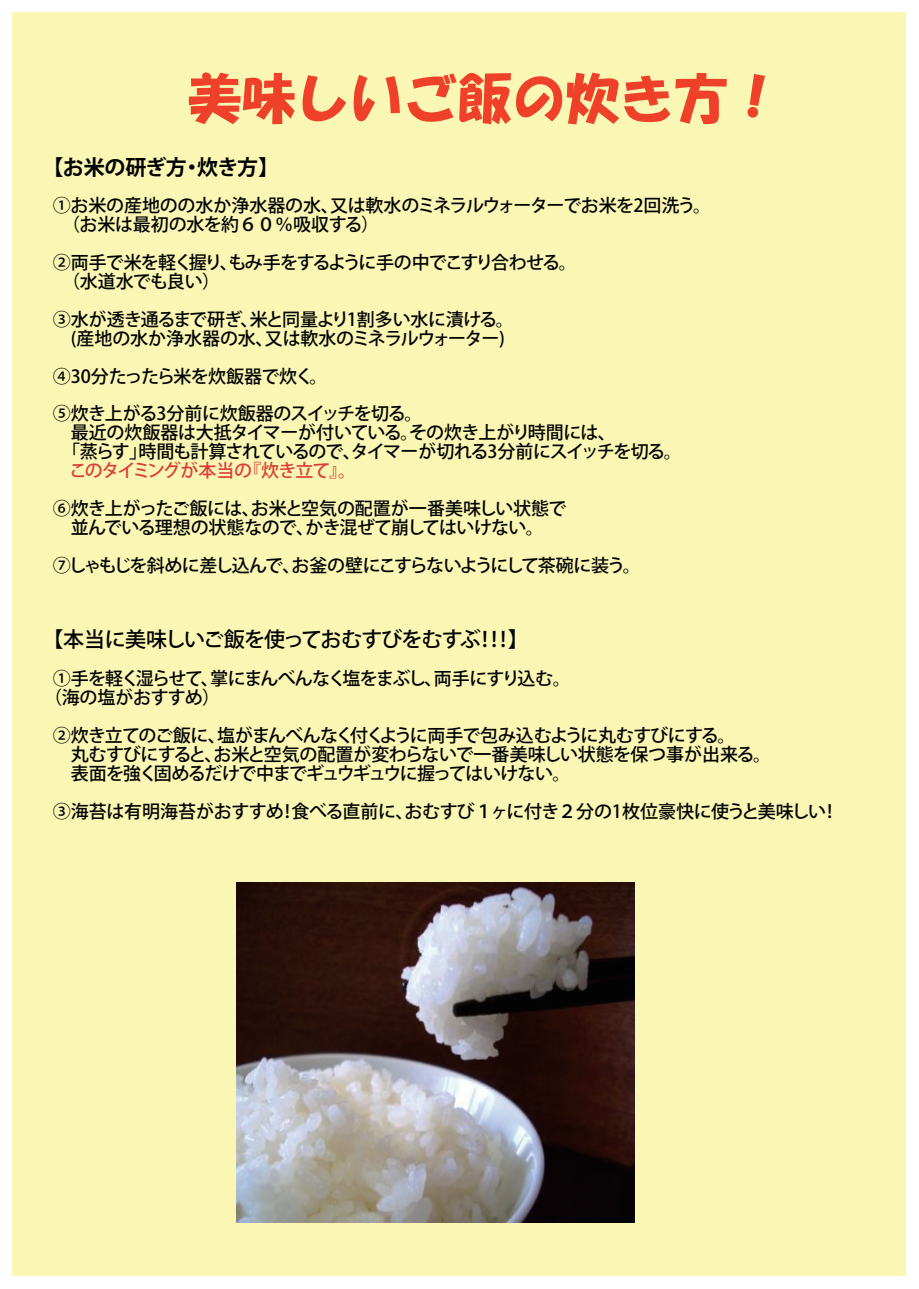
<style>
.page{position:relative;width:919px;height:1289px;background:#fff}
.page>*{position:absolute;margin:0;border:0;box-sizing:border-box;transform-origin:0 0}
.t1{font:54px "HG Soei Kakupoptai";color:#ef4129}
.t2{font:500 21px "Koz Go Pro";letter-spacing:-.045em;color:#030303}
.t3{font:700 21px "Koz Go Pro";letter-spacing:-.04em;color:#030303}
.t4{font:500 18px/18.9px "Koz Go Pro";letter-spacing:-.04em;color:#030303}
.t5{font:500 18px/18.9px "Koz Go Pro";letter-spacing:-.02em;color:#030303}
.t6{font:500 18px/18.9px "Koz Go Pro";letter-spacing:-.01em;color:#030303}
.t7{font:500 18px "Koz Go Pro";letter-spacing:-.095em;color:#030303}
.t8{font:500 18px "Koz Go Pro";letter-spacing:-.06em;color:#dc3d38}
</style>
<div class="page">
<div style="left:13px;top:13px;width:893px;height:1263px;background:#faf7b4"></div>
<img style="left:236px;top:882px;width:398px;height:340px">
<h1 class="t1" style="left:188px;top:71px;width:595px">美味しいご飯の炊き方！</h1>
<p class="t3" style="left:42px;top:153px;width:238px">【お米の研ぎ方・炊き方】</p>
<p class="t6" style="left:53px;top:197px;width:660px">①お米の産地のの水か浄水器の水、又は軟水のミネラルウォーターでお米を2回洗う。　（お米は最初の水を約６０％吸収する）</p>
<p class="t4" style="left:53px;top:254px;width:525px">②両手で米を軽く握り、もみ手をするように手の中でこすり合わせる。　（水道水でも良い）</p>
<p class="t5" style="left:53px;top:311px;width:462px">③水が透き通るまで研ぎ、米と同量より1割多い水に漬ける。　(産地の水か浄水器の水、又は軟水のミネラルウォーター)</p>
<p class="t4" style="left:53px;top:358px;width:371px;line-height:37.8px">④30分たったら米を炊飯器で炊く。<br>⑤炊き上がる3分前に炊飯器のスイッチを切る。</p>
<p class="t4" style="left:53px;top:424px;width:630px">　最近の炊飯器は大抵タイマーが付いている。その炊き上がり時間には、<br>　「蒸らす」時間も計算されているので、タイマーが切れる3分前にスイッチを切る。</p>
<p class="t8" style="left:69px;top:459px;width:288px">このタイミングが本当の『炊き立て』。</p>
<p class="t4" style="left:53px;top:500px;width:515px">⑥炊き上がったご飯には、お米と空気の配置が一番美味しい状態で　並んでいる理想の状態なので、かき混ぜて崩してはいけない。</p>
<p class="t7" style="left:53px;top:553px;width:589px">⑦しゃもじを斜めに差し込んで、お釜の壁にこすらないようにして茶碗に装う。</p>
<p class="t2" style="left:42px;top:626px;width:488px">【本当に美味しいご飯を使っておむすびをむすぶ！！！】</p>
<p class="t4" style="left:44px;top:670px;width:528px;text-indent:9px">①手を軽く湿らせて、掌にまんべんなく塩をまぶし、両手にすり込む。（海の塩がおすすめ）</p>
<p class="t4" style="left:53px;top:726px;width:720px">②炊き立てのご飯に、塩がまんべんなく付くように両手で包み込むように丸むすびにする。<br>　丸むすびにすると、お米と空気の配置が変わらないで一番美味しい状態を保つ事が出来る。　表面を強く固めるだけで中までギュウギュウに握ってはいけない。</p>
<p class="t5" style="left:53px;top:802px;width:787px">③海苔は有明海苔がおすすめ！食べる直前に、おむすび１ヶに付き２分の1枚位豪快に使うと美味しい！</p>
</div>
